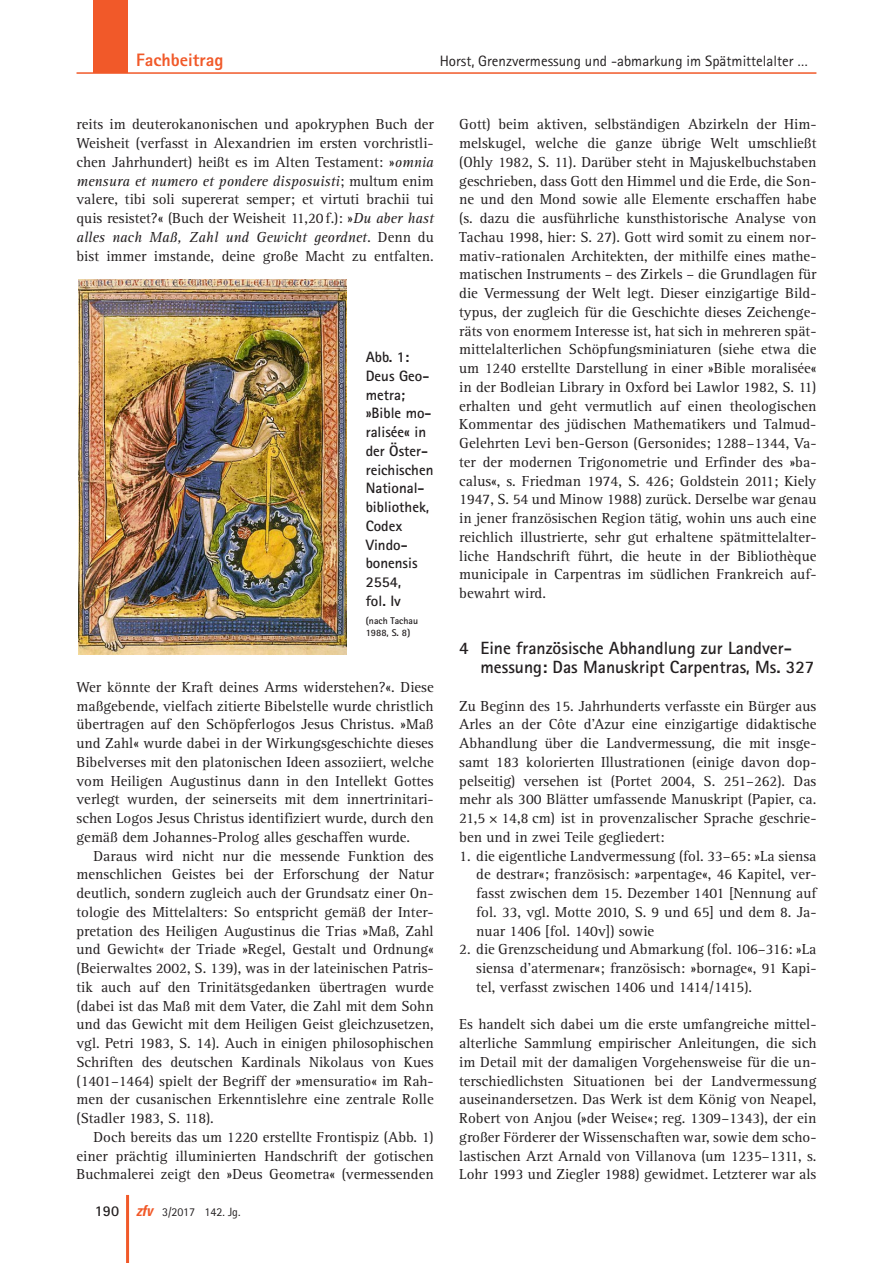
<style>
.page{position:relative;width:893px;height:1263px;background:#fff}
.page>*{position:absolute;margin:0;border:0;box-sizing:border-box;transform-origin:0 0}
.t1{font:800 18px "Rotis Sans Serif";color:#f15929}
._11_titel_1{font:700 17.7px/18.8px "Rotis Sans Serif";color:#231f20}
._01_normal{font:15px/18.8px "Rotis Serif";color:#231f20;text-align:justify}
._01_normal_oEZ_AA{font:15px/18.8px "Rotis Serif";color:#231f20;text-align:justify}
._01_normal_oEZ{font:15px/18.8px "Rotis Serif";color:#231f20;text-align:justify}
._05_abb{font:700 15px/18.8px "Rotis Sans Serif";color:#231f20}
.t2{font:15px "Rotis Sans Serif";color:#231f20}
.t3{font:12px "Rotis Sans Serif";color:#231f20}
._05_abb_copyright{font:700 9.75px/11.7px "Rotis Sans Serif";color:#231f20}
.s1{font-style:italic}
.s2{font-weight:700;font-size:15px}
.s3{font-family:"Univers";font-weight:700;font-style:italic;font-stretch:condensed;font-size:15px;color:#f15929}
</style>
<div class="page">
<div style="left:94px;top:0;width:34px;height:72px;background:#f15929"></div>
<hr style="left:77px;top:72px;width:739px;height:2px;background:#f15929">
<hr style="left:126px;top:1195px;width:3px;height:68px;background:#f15929">
<img style="left:78px;top:279px;width:269px;height:375px">
<p class="t1" style="left:136px;top:48px;width:89px">Fachbeitrag</p>
<p class="t2" style="left:440px;top:52px;width:370px">Horst, Grenzvermessung und -abmarkung im Spätmittelalter …</p>
<p class="_01_normal_oEZ_AA" style="left:77px;top:115px;width:359px">reits im deuterokanonischen und apokryphen Buch der Weisheit (verfasst in Alexandrien im ersten vorchristli&shy;chen Jahrhundert) heißt es im Alten Testament: »<span class="s1">omnia mensura et numero et pondere disposuisti</span>; multum enim valere, tibi soli supererat semper; et virtuti brachii tui quis resistet?« (Buch der Weisheit 11,20f.): »<span class="s1">Du aber hast alles nach Maß, Zahl und Gewicht geordnet.</span> Denn du bist immer imstande, deine große Macht zu entfalten.</p>
<p class="_05_abb" style="left:366px;top:347px;width:45px">Abb. 1:</p>
<p class="_05_abb" style="left:366px;top:366px;width:69px">Deus Geo&shy;metra; »Bible mo&shy;ralisée« in der Öster&shy;reichischen<br>National&shy;bibliothek,<br>Codex<br>Vindo&shy;bonensis<br>2554,<br>fol. Iv</p>
<p class="_05_abb_copyright" style="left:366px;top:615px;width:54px">(nach Tachau<br>1988, S. 8)</p>
<p class="_01_normal_oEZ_AA" style="left:77px;top:678px;width:359px">Wer könnte der Kraft deines Arms widerstehen?«. Diese maßgebende, vielfach zitierte Bibelstelle wurde christlich übertragen auf den Schöpferlogos Jesus Christus. »Maß und Zahl« wurde dabei in der Wirkungsgeschichte dieses Bibelverses mit den platonischen Ideen assoziiert, welche vom Heiligen Augustinus dann in den Intellekt Gottes verlegt wurden, der seinerseits mit dem innertrinitari&shy;schen Logos Jesus Christus identifiziert wurde, durch den gemäß dem Johannes-Prolog alles geschaffen wurde.</p>
<p class="_01_normal" style="left:77px;top:847px;width:359px;text-indent:17px">Daraus wird nicht nur die messende Funktion des menschlichen Geistes bei der Erforschung der Natur deutlich, sondern zugleich auch der Grundsatz einer On&shy;tologie des Mittelalters: So entspricht gemäß der Inter&shy;pretation des Heiligen Augustinus die Trias »Maß, Zahl und Gewicht« der Triade »Regel, Gestalt und Ordnung« (Beierwaltes 2002, S. 139), was in der lateinischen Patris&shy;tik auch auf den Trinitätsgedanken übertragen wurde (dabei ist das Maß mit dem Vater, die Zahl mit dem Sohn und das Gewicht mit dem Heiligen Geist gleichzusetzen, vgl. Petri 1983, S. 14). Auch in einigen philosophischen Schriften des deutschen Kardinals Nikolaus von Kues (1401–1464) spielt der Begriff der »mensuratio« im Rah&shy;men der cusanischen Erkenntislehre eine zentrale Rolle (Stadler 1983, S. 118).</p>
<p class="_01_normal" style="left:77px;top:1128px;width:359px;text-indent:17px">Doch bereits das um 1220 erstellte Frontispiz (Abb. 1) einer prächtig illuminierten Handschrift der gotischen Buchmalerei zeigt den »Deus Geometra« (vermessenden</p>
<p class="t3" style="left:95px;top:1205px;width:147px"><span class="s2">190</span> <span class="s3">zfv</span> 3/2017 142. Jg.</p>
<p class="_01_normal" style="left:459px;top:115px;width:359px">Gott) beim aktiven, selbständigen Abzirkeln der Him&shy;melskugel, welche die ganze übrige Welt umschließt (Ohly 1982, S. 11). Darüber steht in Majuskelbuchstaben geschrieben, dass Gott den Himmel und die Erde, die Son&shy;ne und den Mond sowie alle Elemente erschaffen habe (s. dazu die ausführliche kunsthistorische Analyse von Tachau 1998, hier: S. 27). Gott wird somit zu einem nor&shy;mativ-rationalen Architekten, der mithilfe eines mathe&shy;matischen Instruments – des Zirkels – die Grundlagen für die Vermessung der Welt legt. Dieser einzigartige Bild&shy;typus, der zugleich für die Geschichte dieses Zeichenge&shy;räts von enormem Interesse ist, hat sich in mehreren spät&shy;mittelalterlichen Schöpfungsminiaturen (siehe etwa die um 1240 erstellte Darstellung in einer »Bible moralisée« in der Bodleian Library in Oxford bei Lawlor 1982, S. 11) erhalten und geht vermutlich auf einen theologischen Kommentar des jüdischen Mathematikers und Talmud-Gelehrten Levi ben-Gerson (Gersonides; 1288–1344, Va&shy;ter der modernen Trigonometrie und Erfinder des »ba&shy;calus«, s. Friedman 1974, S. 426; Goldstein 2011; Kiely 1947, S. 54 und Minow 1988) zurück. Derselbe war genau in jener französischen Region tätig, wohin uns auch eine reichlich illustrierte, sehr gut erhaltene spätmittelalter&shy;liche Handschrift führt, die heute in der Bibliothèque municipale in Carpentras im südlichen Frankreich auf&shy;bewahrt wird.</p>
<p class="_11_titel_1" style="left:480px;top:639px;width:335px;text-indent:-21px">4 Eine französische Abhandlung zur Landver&shy;messung: Das Manuskript Carpentras, Ms. 327</p>
<p class="_01_normal_oEZ_AA" style="left:459px;top:697px;width:359px">Zu Beginn des 15. Jahrhunderts verfasste ein Bürger aus Arles an der Côte d’Azur eine einzigartige didaktische Abhandlung über die Landvermessung, die mit insge&shy;samt 183 kolorierten Illustrationen (einige davon dop&shy;pelseitig) versehen ist (Portet 2004, S. 251–262). Das mehr als 300 Blätter umfassende Manuskript (Papier, ca.<br>21,5 × 14,8 cm) ist in provenzalischer Sprache geschrie&shy;ben und in zwei Teile gegliedert:</p>
<p class="_01_normal_oEZ" style="left:476px;top:847px;width:342px;text-indent:-17px">1. die eigentliche Landvermessung (fol. 33–65: »La siensa de destrar«; französisch: »arpentage«, 46 Kapitel, ver&shy;fasst zwischen dem 15. Dezember 1401 [Nennung auf fol. 33, vgl. Motte 2010, S. 9 und 65] und dem 8. Ja&shy;nuar 1406 [fol. 140v]) sowie</p>
<p class="_01_normal_oEZ" style="left:476px;top:940px;width:342px;text-indent:-17px">2. die Grenzscheidung und Abmarkung (fol. 106–316: »La siensa d’atermenar«; französisch: »bornage«, 91 Kapi&shy;tel, verfasst zwischen 1406 und 1414/1415).</p>
<p class="_01_normal_oEZ_AA" style="left:459px;top:1015px;width:359px">Es handelt sich dabei um die erste umfangreiche mittel&shy;alterliche Sammlung empirischer Anleitungen, die sich im Detail mit der damaligen Vorgehensweise für die un&shy;terschiedlichsten Situationen bei der Landvermessung auseinandersetzen. Das Werk ist dem König von Neapel, Robert von Anjou (»der Weise«; reg. 1309–1343), der ein großer Förderer der Wissenschaften war, sowie dem scho&shy;lastischen Arzt Arnald von Villanova (um 1235–1311, s.<br>Lohr 1993 und Ziegler 1988) gewidmet. Letzterer war als</p>
</div>
